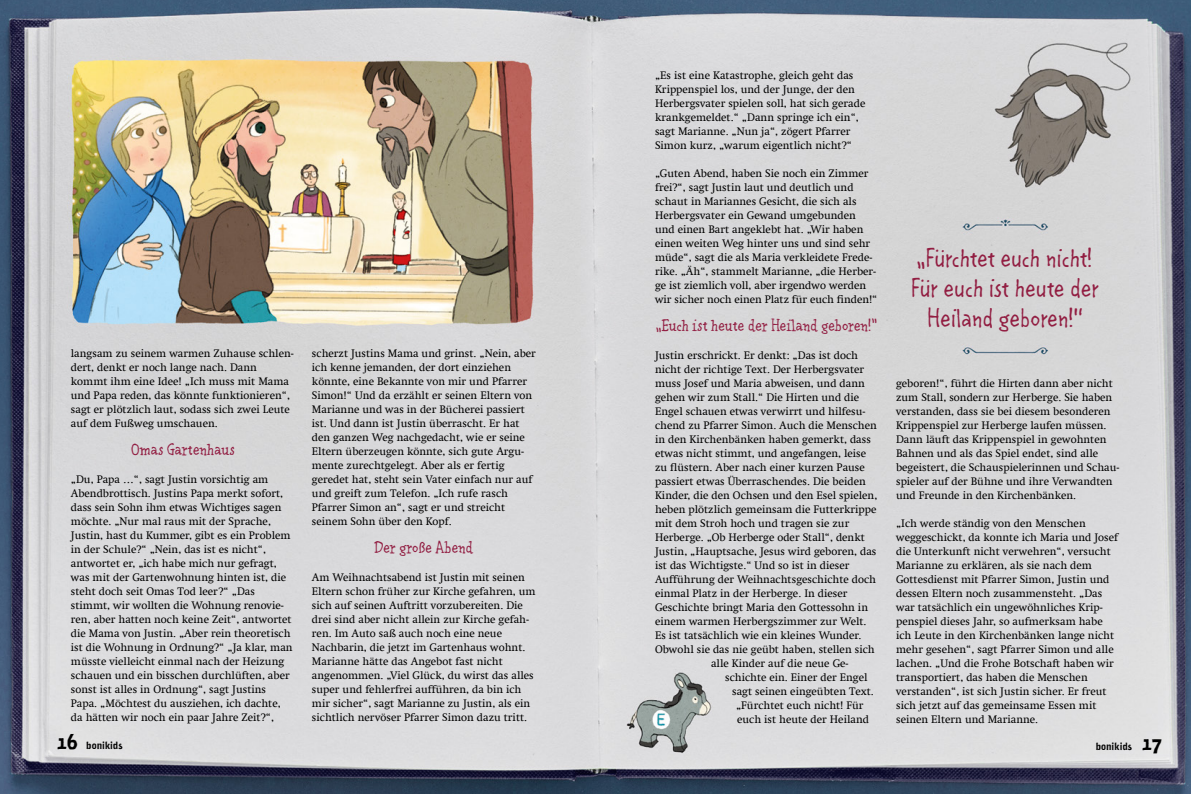
<style>
.page{position:relative;width:1191px;height:794px;background:#fff}
.page>*{position:absolute;margin:0;border:0;box-sizing:border-box;transform-origin:0 0}
.t1{font:25px/30px "Linse Grotesk";letter-spacing:.015em;color:#921e42;text-align:center}
.t2{font:16px "Linserif";letter-spacing:.02em;color:#921e42}
.t3{font:11px/14px "Swift Com";color:#000}
.t4{font:10px "Naima";letter-spacing:-.01em;color:#000}
.s1{font-size:20px}
</style>
<div class="page">
<img style="left:0;top:0;width:1191px;height:794px">
<p class="t3" style="left:71px;top:346px;width:224px">langsam zu seinem warmen Zuhause schlen&shy;dert, denkt er noch lange nach. Dann kommt ihm eine Idee! „Ich muss mit Mama und Papa reden, das könnte funktionieren“, sagt er plötzlich laut, sodass sich zwei Leute auf dem Fußweg umschauen.</p>
<h2 class="t2" style="left:131px;top:438px;width:105px">Omas Gartenhaus</h2>
<p class="t3" style="left:71px;top:472px;width:223px">„Du, Papa …“, sagt Justin vorsichtig am Abendbrottisch. Justins Papa merkt sofort, dass sein Sohn ihm etwas Wichtiges sagen möchte. „Nur mal raus mit der Sprache, Justin, hast du Kummer, gibt es ein Problem in der Schule?“ „Nein, das ist es nicht“, antwortet er, „ich habe mich nur gefragt, was mit der Gartenwohnung hinten ist, die steht doch seit Omas Tod leer?“ „Das stimmt, wir wollten die Wohnung renovie&shy;ren, aber hatten noch keine Zeit“, antwortet die Mama von Justin. „Aber rein theoretisch ist die Wohnung in Ordnung?“ „Ja klar, man müsste vielleicht einmal nach der Heizung schauen und ein bisschen durchlüften, aber sonst ist alles in Ordnung“, sagt Justins Papa. „Möchtest du ausziehen, ich dachte, da hätten wir noch ein paar Jahre Zeit?“,</p>
<p class="t3" style="left:312px;top:346px;width:225px">scherzt Justins Mama und grinst. „Nein, aber ich kenne jemanden, der dort einziehen könnte, eine Bekannte von mir und Pfarrer Simon!“ Und da erzählt er seinen Eltern von Marianne und was in der Bücherei passiert ist. Und dann ist Justin überrascht. Er hat den ganzen Weg nachgedacht, wie er seine Eltern überzeugen könnte, sich gute Argu&shy;mente zurechtgelegt. Aber als er fertig geredet hat, steht sein Vater einfach nur auf und greift zum Telefon. „Ich rufe rasch Pfarrer Simon an“, sagt er und streicht seinem Sohn über den Kopf.</p>
<h2 class="t2" style="left:375px;top:536px;width:100px">Der große Abend</h2>
<p class="t3" style="left:312px;top:570px;width:225px">Am Weihnachtsabend ist Justin mit seinen Eltern schon früher zur Kirche gefahren, um sich auf seinen Auftritt vorzubereiten. Die drei sind aber nicht allein zur Kirche gefah&shy;ren. Im Auto saß auch noch eine neue Nachbarin, die jetzt im Gartenhaus wohnt.<br>Marianne hätte das Angebot fast nicht angenommen. „Viel Glück, du wirst das alles super und fehlerfrei aufführen, da bin ich mir sicher“, sagt Marianne zu Justin, als ein sichtlich nervöser Pfarrer Simon dazu tritt.</p>
<p class="t3" style="left:655px;top:68px;width:212px">„Es ist eine Katastrophe, gleich geht das Krippenspiel los, und der Junge, der den Herbergsvater spielen soll, hat sich gerade krankgemeldet.“ „Dann springe ich ein“, sagt Marianne. „Nun ja“, zögert Pfarrer Simon kurz, „warum eigentlich nicht?“</p>
<p class="t3" style="left:655px;top:166px;width:224px">„Guten Abend, haben Sie noch ein Zimmer frei?“, sagt Justin laut und deutlich und schaut in Mariannes Gesicht, die sich als Herbergsvater ein Gewand umgebunden und einen Bart angeklebt hat. „Wir haben einen weiten Weg hinter uns und sind sehr müde“, sagt die als Maria verkleidete Frede&shy;rike. „Äh“, stammelt Marianne, „die Herber&shy;ge ist ziemlich voll, aber irgendwo werden wir sicher noch einen Platz für euch finden!“</p>
<h2 class="t2" style="left:656px;top:314px;width:223px">„Euch ist heute der Heiland geboren!“</h2>
<p class="t3" style="left:655px;top:348px;width:204px">Justin erschrickt. Er denkt: „Das ist doch</p>
<p class="t3" style="left:655px;top:362px;width:211px">nicht der richtige Text. Der Herbergsvater</p>
<p class="t3" style="left:655px;top:376px;width:211px">muss Josef und Maria abweisen, und dann</p>
<p class="t3" style="left:655px;top:390px;width:206px">gehen wir zum Stall.“ Die Hirten und die</p>
<p class="t3" style="left:655px;top:404px;width:212px">Engel schauen etwas verwirrt und hilfesu-</p>
<p class="t3" style="left:655px;top:418px;width:223px">chend zu Pfarrer Simon. Auch die Menschen</p>
<p class="t3" style="left:655px;top:432px;width:217px">in den Kirchenbänken haben gemerkt, dass</p>
<p class="t3" style="left:655px;top:446px;width:213px">etwas nicht stimmt, und angefangen, leise</p>
<p class="t3" style="left:655px;top:460px;width:211px">zu flüstern. Aber nach einer kurzen Pause</p>
<p class="t3" style="left:655px;top:474px;width:212px">passiert etwas Überraschendes. Die beiden</p>
<p class="t3" style="left:655px;top:488px;width:224px">Kinder, die den Ochsen und den Esel spielen,</p>
<p class="t3" style="left:655px;top:502px;width:223px">heben plötzlich gemeinsam die Futterkrippe</p>
<p class="t3" style="left:655px;top:516px;width:196px">mit dem Stroh hoch und tragen sie zur</p>
<p class="t3" style="left:655px;top:530px;width:211px">Herberge. „Ob Herberge oder Stall“, denkt</p>
<p class="t3" style="left:655px;top:544px;width:223px">Justin, „Hauptsache, Jesus wird geboren, das</p>
<p class="t3" style="left:655px;top:558px;width:196px">ist das Wichtigste.“ Und so ist in dieser</p>
<p class="t3" style="left:655px;top:572px;width:222px">Aufführung der Weihnachtsgeschichte doch</p>
<p class="t3" style="left:655px;top:586px;width:194px">einmal Platz in der Herberge. In dieser</p>
<p class="t3" style="left:655px;top:600px;width:214px">Geschichte bringt Maria den Gottessohn in</p>
<p class="t3" style="left:655px;top:614px;width:213px">einem warmen Herbergszimmer zur Welt.</p>
<p class="t3" style="left:655px;top:628px;width:208px">Es ist tatsächlich wie ein kleines Wunder.</p>
<p class="t3" style="left:655px;top:642px;width:221px">Obwohl sie das nie geübt haben, stellen sich</p>
<p class="t3" style="left:711px;top:656px;width:139px">alle Kinder auf die neue Ge-</p>
<p class="t3" style="left:725px;top:670px;width:144px">schichte ein. Einer der Engel</p>
<p class="t3" style="left:732px;top:684px;width:143px">sagt seinen eingeübten Text.</p>
<p class="t3" style="left:736px;top:698px;width:129px">„Fürchtet euch nicht! Für</p>
<p class="t3" style="left:737px;top:712px;width:133px">euch ist heute der Heiland</p>
<h1 class="t1" style="left:911px;top:242px;width:189px">„Fürchtet euch nicht!<br>Für euch ist heute der<br>Heiland geboren!"</h1>
<p class="t3" style="left:896px;top:376px;width:225px">geboren!“, führt die Hirten dann aber nicht zum Stall, sondern zur Herberge. Sie haben verstanden, dass sie bei diesem besonderen Krippenspiel zur Herberge laufen müssen.<br>Dann läuft das Krippenspiel in gewohnten Bahnen und als das Spiel endet, sind alle begeistert, die Schauspielerinnen und Schau&shy;spieler auf der Bühne und ihre Verwandten und Freunde in den Kirchenbänken.</p>
<p class="t3" style="left:896px;top:516px;width:224px">„Ich werde ständig von den Menschen weggeschickt, da konnte ich Maria und Josef die Unterkunft nicht verwehren“, versucht Marianne zu erklären, als sie nach dem Gottesdienst mit Pfarrer Simon, Justin und dessen Eltern noch zusammensteht. „Das war tatsächlich ein ungewöhnliches Krip&shy;penspiel dieses Jahr, so aufmerksam habe ich Leute in den Kirchenbänken lange nicht mehr gesehen“, sagt Pfarrer Simon und alle lachen. „Und die Frohe Botschaft haben wir transportiert, das haben die Menschen verstanden“, ist sich Justin sicher. Er freut sich jetzt auf das gemeinsame Essen mit seinen Eltern und Marianne.</p>
<p class="t4" style="left:57px;top:738px;width:68px"><span class="s1">16</span> bonikids</p>
<p class="t4" style="left:1095px;top:740px;width:68px">bonikids <span class="s1">17</span></p>
</div>
